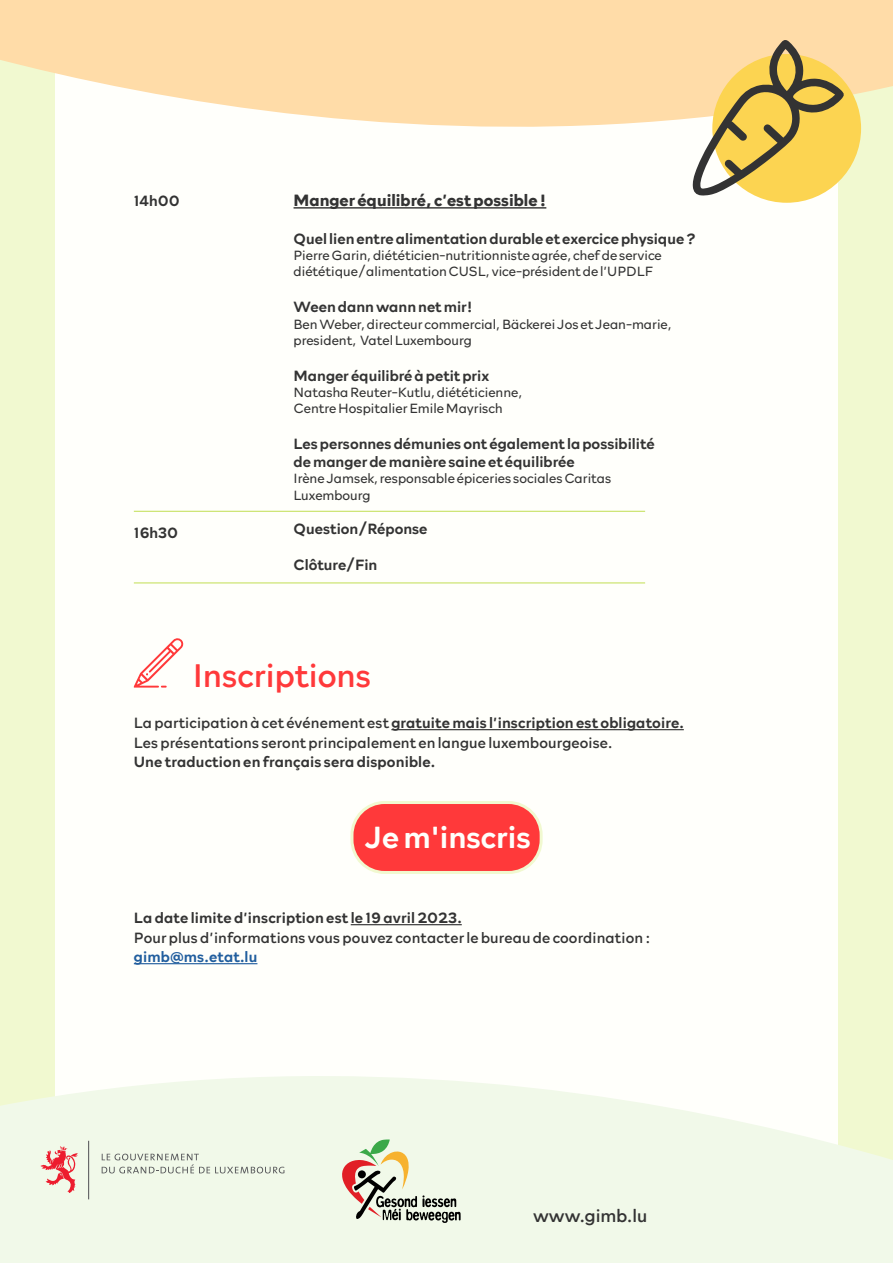
<style>
.page{position:relative;width:893px;height:1263px;background:#fffffb}
.page>*{position:absolute;margin:0;border:0;box-sizing:border-box;transform-origin:0 0}
.t1{font:33px "Rockford Sans";color:#ff393a}
.t2{font:500 30.9px "Rockford Sans";color:#fffffb}
.t3{font:18px "Rockford Sans";color:#333}
.t4{font:700 16.5px "Rockford Sans";color:#333}
.t5{font:500 15px/18px "Rockford Sans";color:#333}
.t6{font:15px/19.5px "Rockford Sans";letter-spacing:.01em;color:#333}
.t7{font:500 15px "Rockford Sans";letter-spacing:.01em;color:#215e9e}
.t8{font:300 13.5px/16.2px "Rockford Sans";color:#333}
.s1{font-weight:500}
</style>
<div class="page">
<div style="left:0;top:0;width:54px;height:1263px;background:#f1f9d0"></div>
<div style="left:839px;top:0;width:54px;height:1263px;background:#f1f9d0"></div>
<hr style="left:134px;top:511px;width:511px;height:1px;background:#c8e265">
<hr style="left:134px;top:582px;width:511px;height:1px;background:#c8e265">
<hr style="left:391px;top:729px;width:293px;height:1px;background:#333">
<hr style="left:351px;top:924px;width:111px;height:1px;background:#333">
<hr style="left:134px;top:963px;width:123px;height:1px;background:#215e9e">
<svg style="left:0;top:0;width:893px;height:231px"></svg>
<div style="left:712px;top:54px;width:149px;height:149px;background:#fcd451;border-radius:50%"></div>
<svg style="left:692px;top:39px;width:153px;height:157px"></svg>
<svg style="left:134px;top:638px;width:50px;height:50px"></svg>
<div style="left:352px;top:802px;width:189px;height:70px;background:#ff393a;border-radius:33px"></div>
<div style="left:350px;top:801px;width:193px;height:73px;border:3px solid #f1f9d0;border-radius:33px"></div>
<svg style="left:0;top:977px;width:893px;height:286px;fill:#f1f9e9"></svg>
<svg style="left:342px;top:1139px;width:119px;height:84px;background:#cecab8"></svg>
<hr style="left:88px;top:1141px;width:1px;height:58px;background:#5a5b5d">
<svg style="left:40px;top:1146px;width:38px;height:47px;background:#efb4af"></svg>
<svg style="left:102px;top:1153px;width:182px;height:20px;background:#dae1d4"></svg>
<h4 class="t5" style="left:134px;top:190px;width:47px">14h00</h4>
<h4 class="t4" style="left:294px;top:188px;width:254px">Manger équilibré, c’est possible !</h4>
<p class="t5" style="left:294px;top:229px;width:404px">Quel lien entre alimentation durable et exercice physique ?</p>
<p class="t8" style="left:294px;top:247px;width:370px">Pierre Garin, diététicien-nutritionniste agrée, chef de service diététique/alimentation CUSL, vice-président de l’UPDLF</p>
<p class="t5" style="left:294px;top:297px;width:181px">Ween dann wann net mir!</p>
<p class="t8" style="left:294px;top:315px;width:380px">Ben Weber, directeur commercial, Bäckerei Jos et Jean-marie, president, Vatel Luxembourg</p>
<p class="t5" style="left:294px;top:366px;width:197px">Manger équilibré à petit prix</p>
<p class="t8" style="left:294px;top:383px;width:230px">Natasha Reuter-Kutlu, diététicienne,<br>Centre Hospitalier Emile Mayrisch</p>
<p class="t5" style="left:294px;top:434px;width:363px">Les personnes démunies ont également la possibilité de manger de manière saine et équilibrée</p>
<p class="t8" style="left:294px;top:470px;width:319px">Irène Jamsek, responsable épiceries sociales Caritas<br>Luxembourg</p>
<p class="t5" style="left:134px;top:522px;width:46px">16h30</p>
<p class="t5" style="left:294px;top:519px;width:135px">Question/Réponse</p>
<p class="t5" style="left:294px;top:555px;width:85px">Clôture/Fin</p>
<h1 class="t1" style="left:193px;top:651px;width:180px">Inscriptions</h1>
<p class="t6" style="left:134px;top:712px;width:551px">La participation à cet événement est <span class="s1">gratuite mais l’inscription est obligatoire.<br></span>Les présentations seront principalement en langue luxembourgeoise.</p>
<p class="t5" style="left:134px;top:752px;width:303px">Une traduction en français sera disponible.</p>
<p class="t2" style="left:365px;top:814px;width:167px">Je m'inscris</p>
<p class="t5" style="left:134px;top:908px;width:329px">La date limite d’inscription est le 19 avril 2023.</p>
<p class="t6" style="left:134px;top:927px;width:518px">Pour plus d’informations vous pouvez contacter le bureau de coordination :</p>
<p class="t7" style="left:134px;top:946px;width:125px">gimb@ms.etat.lu</p>
<p class="t3" style="left:533px;top:1202px;width:116px">www.gimb.lu</p>
</div>
